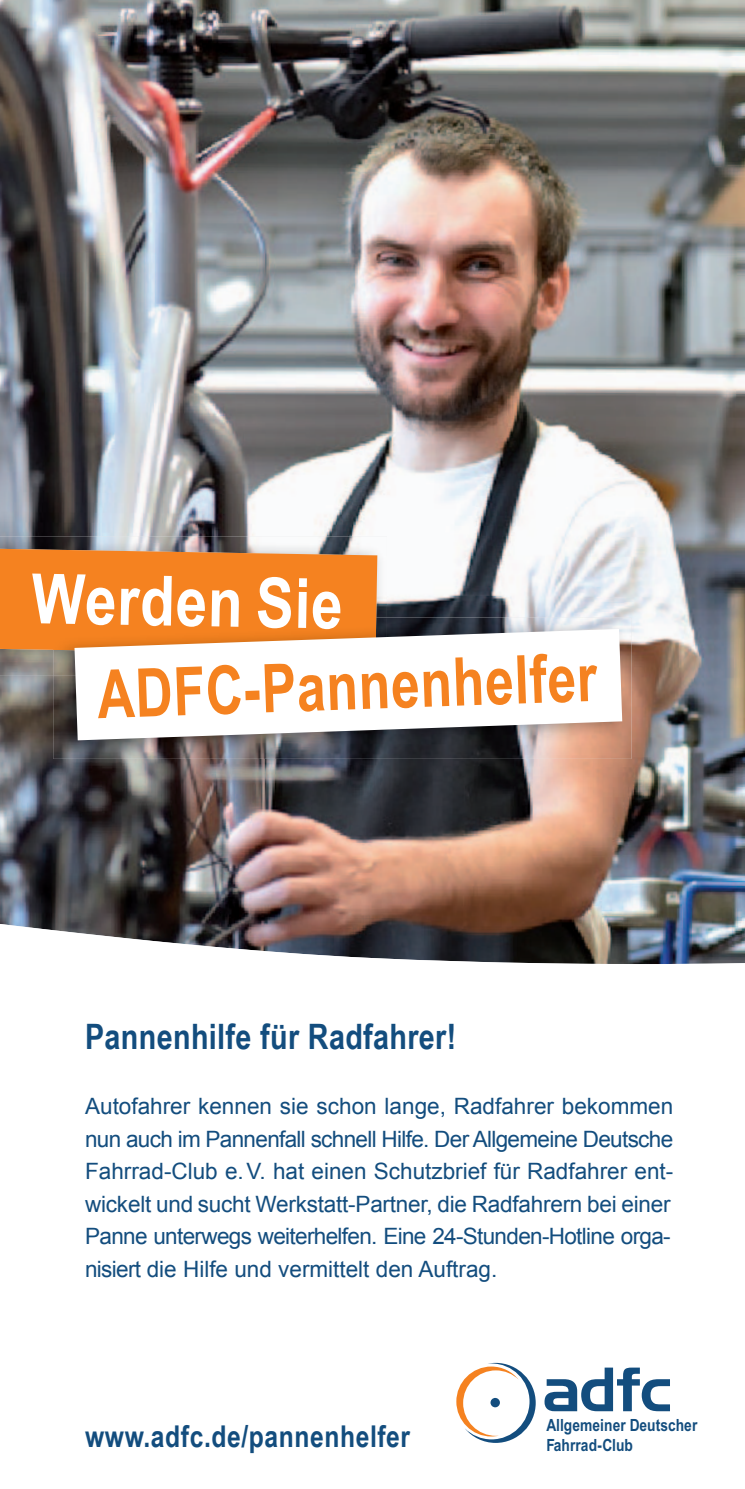
<style>
.page{position:relative;width:745px;height:1489px;background:#fff}
.page>*{position:absolute;margin:0;border:0;box-sizing:border-box;transform-origin:0 0}
.t1{font:700 69.25px "Arial Narrow";color:#fff}
.t2{font:700 67.25px "Arial Narrow";color:#f58220;scale:.94 1}
.t3{font:700 35px "Arial Narrow";letter-spacing:.01em;color:#134d7e}
.t4{font:700 30px "Arial Narrow";letter-spacing:.02em;color:#134d7e}
.t5{font:22.5px/32.5px "Arial";color:#134d7e;text-align:justify}
.t6{font:700 16.75px/19.2px "Arial Narrow";color:#134d7e}
</style>
<div class="page">
<img style="left:0;top:0;width:744px;height:907px">
<svg style="left:0;top:907px;width:744px;height:536px"></svg>
<svg style="left:544px;top:1367px;width:125px;height:43px"></svg>
<svg style="left:456px;top:1362px;width:79px;height:80px"></svg>
<div style="left:490px;top:1397px;width:9px;height:10px;background:#134d7e;border-radius:50%"></div>
<img style="left:0;top:536px;width:387px;height:139px">
<svg style="left:0;top:547px;width:377px;height:108px;background:#ee842a"></svg>
<img style="left:53px;top:617px;width:578px;height:141px">
<img style="left:53px;top:617px;width:334px;height:58px">
<div style="left:53px;top:617px;width:323px;height:38px;background:#f58220"></div>
<svg style="left:74px;top:629px;width:548px;height:111px"></svg>
<h1 class="t1" style="left:32px;top:546px;width:312px;rotate:1deg">Werden Sie</h1>
<h2 class="t2" style="left:95px;top:643px;width:533px;rotate:-2deg">ADFC-Pannenhelfer</h2>
<h3 class="t3" style="left:85px;top:1010px;width:372px">Pannenhilfe für Radfahrer!</h3>
<p class="t5" style="left:85px;top:1090px;width:589px">Autofahrer kennen sie schon lange, Radfahrer bekommen nun auch im Pannenfall schnell Hilfe. Der Allgemeine Deutsche Fahrrad-Club e. V. hat einen Schutzbrief für Radfahrer ent&shy;wickelt und sucht Werkstatt-Partner, die Radfahrern bei einer Panne unterwegs weiterhelfen. Eine 24-Stunden-Hotline orga&shy;nisiert die Hilfe und vermittelt den Auftrag.</p>
<h3 class="t4" style="left:85px;top:1413px;width:326px">www.adfc.de/pannenhelfer</h3>
<p class="t6" style="left:546px;top:1415px;width:152px">Allgemeiner Deutscher<br>Fahrrad-Club</p>
</div>
